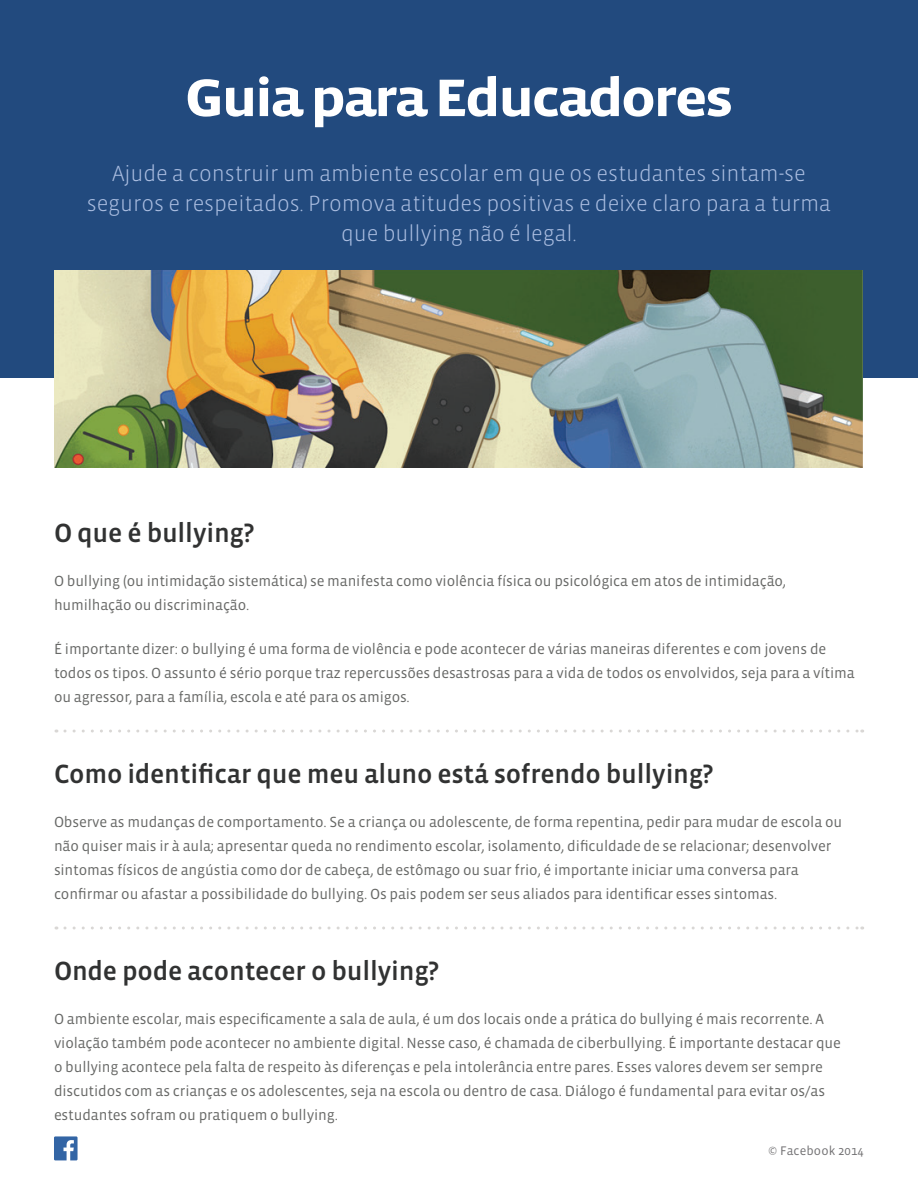
<style>
.page{position:relative;width:918px;height:1188px;background:#fff}
.page>*{position:absolute;margin:0;border:0;box-sizing:border-box;transform-origin:0 0}
.t1{font:700 54px "Vista Sans OT";letter-spacing:-.05em;color:#fff;scale:1.15 1}
.t2{font:500 27px "Vista Sans OT";letter-spacing:-.01em;color:#313232}
.t3{font:300 22.5px/30px "Vista Sans OT";letter-spacing:-.005em;color:#abbee1;text-align:center}
.t4{font:15px/24px "Vista Sans OT";letter-spacing:-.01em;color:#676866}
.t5{font:12.75px "Vista Sans OT";letter-spacing:.01em;color:#737274}
</style>
<div class="page">
<div style="left:0;top:0;width:918px;height:378px;background:#224a7e"></div>
<img style="left:54px;top:270px;width:808px;height:197px">
<svg style="left:54px;top:1136px;width:24px;height:24px"></svg>
<svg style="left:65px;top:730px;width:798px;height:3px"></svg>
<svg style="left:65px;top:927px;width:798px;height:3px"></svg>
<h1 class="t1" style="left:185px;top:70px;width:479px">Guia para Educadores</h1>
<h3 class="t3" style="left:87px;top:159px;width:746px">Ajude a construir um ambiente escolar em que os estudantes sintam-se seguros e respeitados. Promova atitudes positivas e deixe claro para a turma que bullying não é legal.</h3>
<h2 class="t2" style="left:54px;top:519px;width:202px">O que é bullying?</h2>
<p class="t4" style="left:54px;top:569px;width:734px">O bullying (ou intimidação sistemática) se manifesta como violência física ou psicológica em atos de intimidação, humilhação ou discriminação.</p>
<p class="t4" style="left:54px;top:637px;width:802px">É importante dizer: o bullying é uma forma de violência e pode acontecer de várias maneiras diferentes e com jovens de todos os tipos. O assunto é sério porque traz repercussões desastrosas para a vida de todos os envolvidos, seja para a vítima ou agressor, para a família, escola e até para os amigos.</p>
<h2 class="t2" style="left:54px;top:760px;width:661px">Como identificar que meu aluno está sofrendo bullying?</h2>
<p class="t4" style="left:54px;top:810px;width:790px">Observe as mudanças de comportamento. Se a criança ou adolescente, de forma repentina, pedir para mudar de escola ou não quiser mais ir à aula; apresentar queda no rendimento escolar, isolamento, dificuldade de se relacionar; desenvolver sintomas físicos de angústia como dor de cabeça, de estômago ou suar frio, é importante iniciar uma conversa para confirmar ou afastar a possibilidade do bullying. Os pais podem ser seus aliados para identificar esses sintomas.</p>
<h2 class="t2" style="left:54px;top:957px;width:387px">Onde pode acontecer o bullying?</h2>
<p class="t4" style="left:54px;top:1007px;width:789px">O ambiente escolar, mais especificamente a sala de aula, é um dos locais onde a prática do bullying é mais recorrente. A violação também pode acontecer no ambiente digital. Nesse caso, é chamada de ciberbullying. É importante destacar que o bullying acontece pela falta de respeito às diferenças e pela intolerância entre pares. Esses valores devem ser sempre discutidos com as crianças e os adolescentes, seja na escola ou dentro de casa. Diálogo é fundamental para evitar os/as estudantes sofram ou pratiquem o bullying.</p>
<p class="t5" style="left:768px;top:1144px;width:97px">© Facebook 2014</p>
</div>
